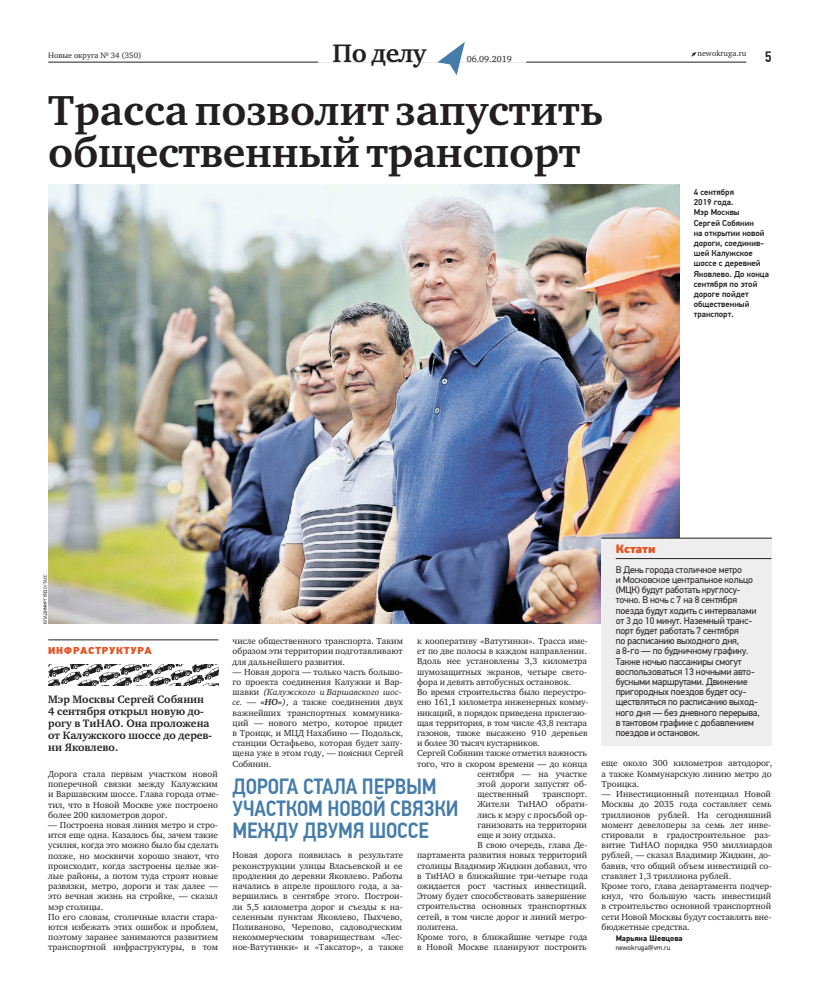
<style>
.page{position:relative;width:820px;height:993px;background:#fff}
.page>*{position:absolute;margin:0;border:0;box-sizing:border-box;transform-origin:0 0}
.t1{font:700 43px/42px "Charter ITC";letter-spacing:.005em;color:#231f20}
.t2{font:700 26px "Charter ITC";letter-spacing:-.02em;color:#231f20}
.t3{font:500 22px/22px "PF Din Text Cond Pro";letter-spacing:-.01em;color:#457ca9}
.t4{font:500 15px "PF Din Text Cond Pro";color:#231f20}
.t5{font:900 12px "PF Din Text Pro";color:#e65120}
.t6{font:700 11px/12px "Charter ITC";color:#231f20}
.t7{font:900 10px "PF Din Text Pro";letter-spacing:.07em;color:#e65120}
.t8{font:9.6px/10.2px "PF Din Text Pro";letter-spacing:-.015em;color:#231f20}
.t9{font:9px/10.2px "Charter ITC";color:#231f20}
.t10{font:500 8.5px/10.2px "PF Din Text Pro";color:#231f20}
.t11{font:8px "Charter ITC";color:#231f20}
.t12{font:700 8px "PF Din Text Pro";color:#231f20}
.t13{font:7px "PF Din Text Pro";color:#231f20}
.t14{font:4.5px "PF Din Text Pro";color:#231f20}
.s1{font-style:italic}
.s2{font-weight:700;font-style:italic}
</style>
<div class="page">
<svg style="left:691px;top:52px;width:5px;height:5px"></svg>
<hr style="left:48px;top:62px;width:698px;height:1px;background:#231f20">
<div style="left:318px;top:43px;width:208px;height:20px;background:#fff"></div>
<svg style="left:437px;top:42px;width:27px;height:33px"></svg>
<img style="left:48px;top:185px;width:631px;height:438px">
<svg style="left:48px;top:664px;width:170px;height:21px"></svg>
<hr style="left:48px;top:639px;width:170px;height:1px;background:#231f20">
<div style="left:601px;top:538px;width:170px;height:208px;background:#eeeeef"></div>
<hr style="left:601px;top:538px;width:170px;height:1px;background:#231f20">
<hr style="left:615px;top:558px;width:156px;height:1px;background:#231f20">
<p class="t11" style="left:48px;top:50px;width:95px">Новые округа № 34 (350)</p>
<p class="t2" style="left:332px;top:37px;width:95px">По делу</p>
<p class="t11" style="left:697px;top:48px;width:50px">newokruga.ru</p>
<p class="t9" style="left:466px;top:54px;width:47px">06.09.2019</p>
<p class="t1" style="left:48px;top:89px;width:556px">Трасса позволит запустить общественный транспорт</p>
<p class="t4" style="left:764px;top:51px;width:8px">5</p>
<p class="t10" style="left:693px;top:188px;width:77px">4 сентября<br>2019 года.<br>Мэр Москвы<br>Сергей Собянин<br>на открытии новой дороги, соединив&shy;шей Калужское шоссе с деревней<br>Яковлево. До конца сентября по этой дороге пойдет общественный транспорт.</p>
<p class="t14" style="left:44px;top:623px;width:51px;rotate:-90deg">ВЛАДИМИР ГЕРДО / ТАСС</p>
<p class="t7" style="left:48px;top:646px;width:105px">ИНФРАСТРУКТУРА</p>
<p class="t6" style="left:48px;top:693px;width:165px">Мэр Москвы Сергей Собянин<br>4 сентября открыл новую до&shy;рогу в ТиНАО. Она проложена от Калужского шоссе до дерев&shy;ни Яковлево.</p>
<p class="t9" style="left:48px;top:768px;width:172px">Дорога стала первым участком новой поперечной связки между Калужским и Варшавским шоссе. Глава города отме&shy;тил, что в Новой Москве уже построено более 200 километров дорог.</p>
<p class="t9" style="left:48px;top:819px;width:172px">— Построена новая линия метро и стро&shy;ится еще одна. Казалось бы, зачем такие усилия, когда это можно было бы сделать позже, но москвичи хорошо знают, что происходит, когда застроены целые жи&shy;лые районы, а потом туда строят новые развязки, метро, дороги и так далее — это вечная жизнь на стройке, — сказал мэр столицы.<br>По его словам, столичные власти стара&shy;ются избежать этих ошибок и проблем, поэтому заранее занимаются развитием транспортной инфраструктуры, в том</p>
<p class="t9" style="left:232px;top:635px;width:172px;text-align:justify">числе общественного транспорта. Таким образом эти территории подготавливают для дальнейшего развития.</p>
<p class="t9" style="left:232px;top:666px;width:172px">— Новая дорога — только часть большо&shy;го проекта соединения Калужки и Вар&shy;шавки <span class="s1">(Калужского и Варшавского шос&shy;се. —</span> <span class="s2">«НО»</span><span class="s1">)</span>, а также соединения двух важнейших транспортных коммуника&shy;ций — нового метро, которое придет в Троицк, и МЦД Нахабино — Подольск, станции Остафьево, которая будет запу&shy;щена уже в этом году, — пояснил Сергей Собянин.</p>
<p class="t9" style="left:417px;top:635px;width:172px">к кооперативу «Ватутинки». Трасса име-</p>
<p class="t9" style="left:417px;top:646px;width:171px">ет по две полосы в каждом направлении.</p>
<p class="t9" style="left:417px;top:656px;width:171px">Вдоль нее установлены 3,3 километра</p>
<p class="t9" style="left:417px;top:666px;width:171px">шумозащитных экранов, четыре свето-</p>
<p class="t9" style="left:417px;top:676px;width:155px">фора и девять автобусных остановок.</p>
<p class="t9" style="left:417px;top:686px;width:171px">Во время строительства было переустро-</p>
<p class="t9" style="left:417px;top:696px;width:173px">ено 161,1 километра инженерных комму-</p>
<p class="t9" style="left:417px;top:707px;width:171px">никаций, в порядок приведена прилегаю-</p>
<p class="t9" style="left:417px;top:717px;width:171px">щая территория, в том числе 43,8 гектара</p>
<p class="t9" style="left:417px;top:727px;width:172px">газонов, также высажено 910 деревьев</p>
<p class="t9" style="left:417px;top:737px;width:124px">и более 30 тысяч кустарников.</p>
<p class="t9" style="left:417px;top:747px;width:171px">Сергей Собянин также отметил важность</p>
<p class="t9" style="left:417px;top:758px;width:172px">того, что в скором времени — до конца</p>
<p class="t9" style="left:477px;top:768px;width:111px">сентября — на участке</p>
<p class="t9" style="left:477px;top:778px;width:111px">этой дороги запустят об-</p>
<p class="t9" style="left:477px;top:788px;width:53px">щественный</p>
<p class="t9" style="left:542px;top:788px;width:46px">транспорт.</p>
<p class="t9" style="left:477px;top:798px;width:112px">Жители ТиНАО обрати-</p>
<p class="t9" style="left:477px;top:809px;width:111px">лись к мэру с просьбой ор-</p>
<p class="t9" style="left:477px;top:819px;width:111px">ганизовать на территории</p>
<p class="t9" style="left:477px;top:829px;width:80px">еще и зону отдыха.</p>
<p class="t9" style="left:477px;top:839px;width:111px">В свою очередь, глава Де-</p>
<p class="t9" style="left:417px;top:849px;width:172px">партамента развития новых территорий</p>
<p class="t9" style="left:417px;top:860px;width:171px">столицы Владимир Жидкин добавил, что</p>
<p class="t9" style="left:417px;top:870px;width:172px">в ТиНАО в ближайшие три-четыре года</p>
<p class="t9" style="left:417px;top:880px;width:171px">ожидается рост частных инвестиций.</p>
<p class="t9" style="left:417px;top:890px;width:171px">Этому будет способствовать завершение</p>
<p class="t9" style="left:417px;top:900px;width:171px">строительства основных транспортных</p>
<p class="t9" style="left:417px;top:911px;width:171px">сетей, в том числе дорог и линий метро-</p>
<p class="t9" style="left:417px;top:921px;width:43px">политена.</p>
<p class="t9" style="left:417px;top:931px;width:172px">Кроме того, в ближайшие четыре года</p>
<p class="t9" style="left:417px;top:941px;width:171px">в Новой Москве планируют построить</p>
<p class="t3" style="left:232px;top:777px;width:227px">ДОРОГА СТАЛА ПЕРВЫМ<br>УЧАСТКОМ НОВОЙ СВЯЗКИ<br>МЕЖДУ ДВУМЯ ШОССЕ</p>
<p class="t9" style="left:232px;top:850px;width:172px">Новая дорога появилась в результате реконструкции улицы Власьевской и ее продления до деревни Яковлево. Работы начались в апреле прошлого года, а за&shy;вершились в сентябре этого. Построи&shy;ли 5,5 километра дорог и съезды к на&shy;селенным пунктам Яковлево, Пыхчево, Поливаново, Черепово, садоводческим некоммерческим товариществам «Лес&shy;ное-Ватутинки» и «Таксатор», а также</p>
<p class="t5" style="left:615px;top:543px;width:41px">Кстати</p>
<p class="t8" style="left:615px;top:565px;width:145px">В День города столичное метро<br>и Московское центральное кольцо (МЦК) будут работать круглосу&shy;точно. В ночь с 7 на 8 сентября поезда будут ходить с интервалами от 3 до 10 минут. Наземный транс&shy;порт будет работать 7 сентября<br>по расписанию выходного дня,<br>а 8-го — по будничному графику.<br>Также ночью пассажиры смогут воспользоваться 13 ночными авто&shy;бусными маршрутами. Движение пригородных поездов будет осу&shy;ществляться по расписанию выход&shy;ного дня — без дневного перерыва, в тактовом графике с добавлением поездов и остановок.</p>
<p class="t9" style="left:601px;top:758px;width:172px;text-align:justify">еще около 300 километров автодорог, а также Коммунарскую линию метро до Троицка.</p>
<p class="t9" style="left:601px;top:788px;width:172px">— Инвестиционный потенциал Новой Москвы до 2035 года составляет семь триллионов рублей. На сегодняшний момент девелоперы за семь лет инве&shy;стировали в градостроительное раз&shy;витие ТиНАО порядка 950 миллиардов рублей, — сказал Владимир Жидкин, до&shy;бавив, что общий объем инвестиций со&shy;ставляет 1,3 триллиона рублей.<br>Кроме того, глава департамента подчер&shy;кнул, что большую часть инвестиций в строительство основной транспортной сети Новой Москвы будут составлять вне&shy;бюджетные средства.</p>
<p class="t12" style="left:615px;top:933px;width:68px">Марьяна Шевцова</p>
<p class="t13" style="left:615px;top:944px;width:56px">newokruga@vm.ru</p>
</div>
